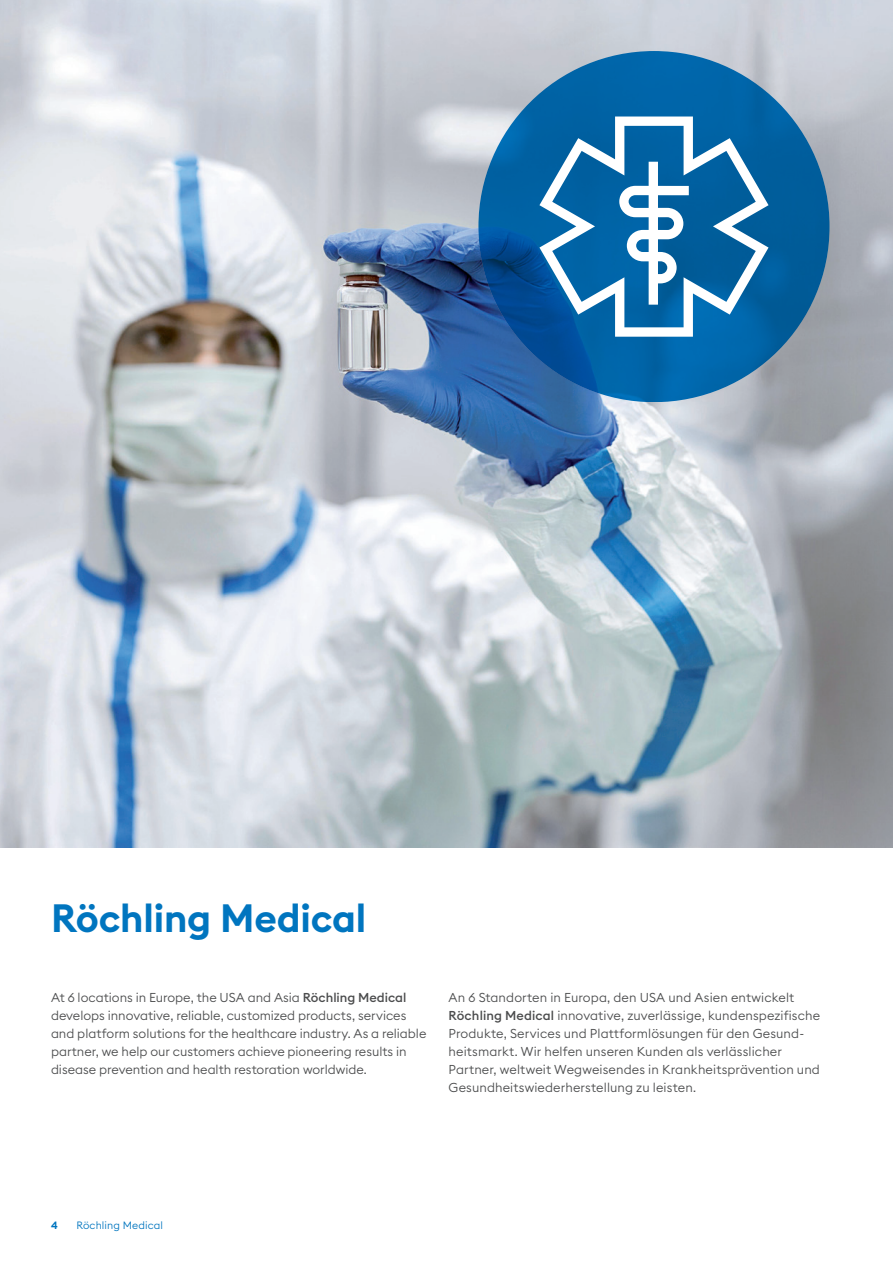
<style>
.page{position:relative;width:893px;height:1263px;background:#fff}
.page>*{position:absolute;margin:0;border:0;box-sizing:border-box;transform-origin:0 0}
.t1{font:600 39px "Euclid Square";letter-spacing:-.005em;color:#0075bf}
.t2{font:300 12.75px/18px "Euclid Square";letter-spacing:.005em;color:#4b4c4d}
.t3{font:300 10.5px "Euclid Square";letter-spacing:.01em;color:#0075bf}
.t4{font:600 10.5px "Euclid Square";color:#0075bf}
.s1{font-weight:500}
</style>
<div class="page">
<img style="left:0;top:0;width:893px;height:847px">
<svg style="left:478px;top:51px;width:351px;height:351px;background:#005ea1"></svg>
<svg style="left:539px;top:117px;width:229px;height:220px;fill:#0062a4"></svg>
<h1 class="t1" style="left:51px;top:893px;width:317px">Röchling Medical</h1>
<p class="t2" style="left:51px;top:988px;width:377px">At 6 locations in Europe, the USA and Asia <span class="s1">Röchling Medical </span>develops innovative, reliable, customized products, services and platform solutions for the healthcare industry. As a reliable partner, we help our customers achieve pioneering results in disease prevention and health restoration worldwide.</p>
<p class="t2" style="left:449px;top:988px;width:373px">An 6 Standorten in Europa, den USA und Asien entwickelt <span class="s1">Röchling Medical</span> innovative, zuverlässige, kundenspezifische Produkte, Services und Plattformlösungen für den Gesund&shy;heitsmarkt. Wir helfen unseren Kunden als verlässlicher Partner, weltweit Wegweisendes in Krankheitsprävention und Gesundheitswiederherstellung zu leisten.</p>
<p class="t4" style="left:51px;top:1218px;width:8px">4</p>
<p class="t3" style="left:77px;top:1218px;width:88px">Röchling Medical</p>
</div>
